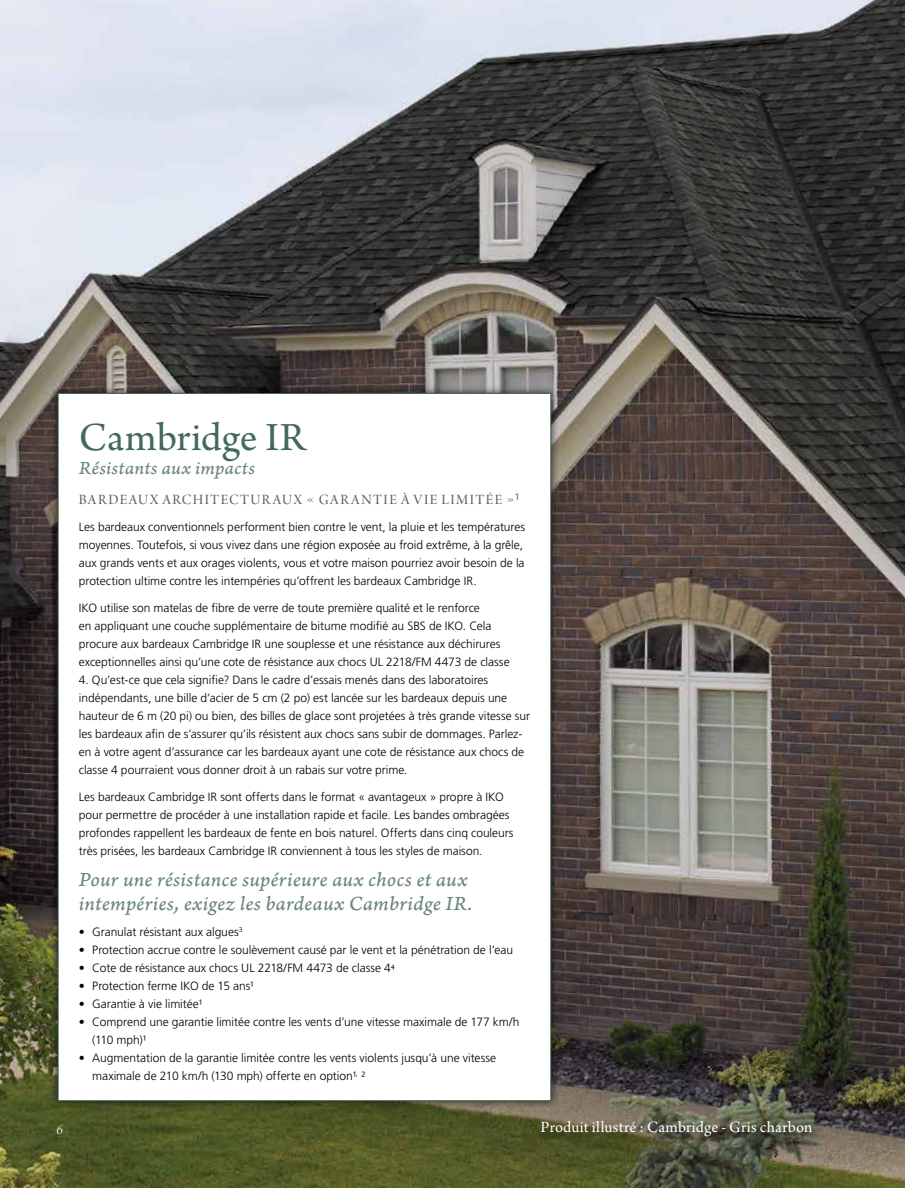
<style>
.page{position:relative;width:905px;height:1188px;background:#fff}
.page>*{position:absolute;margin:0;border:0;box-sizing:border-box;transform-origin:0 0}
.t1{font:42px "Arno Pro";color:#43695b}
.t2{font:21px/24px "Arno Pro Italic Caption";letter-spacing:.01em;color:#69877c}
.t3{font:19.5px "Arno Pro Italic Caption";letter-spacing:.01em;color:#69877c}
.t4{font:16.5px "Arno Pro";letter-spacing:.01em;color:#fff}
.t5{font:15px "Arno Pro Display";letter-spacing:.095em;color:#58595b}
.t6{font:15px "Arno Pro Light Italic Display";color:#fff}
.t7{font:300 12px/18px "Frutiger LT Std";letter-spacing:-.005em;color:#000}
.s1{font-family:"Frutiger LT Std";font-weight:300}
.s2{font-family:"Arno Pro";font-weight:400}
</style>
<div class="page">
<img style="left:0;top:0;width:904px;height:1188px">
<div style="left:50px;top:385px;width:509px;height:724px;background:#000;opacity:.75"></div>
<div style="left:58px;top:393px;width:492px;height:708px;background:#fff"></div>
<div style="left:539px;top:1118px;width:284px;height:31px;background:#000;opacity:.75"></div>
<h1 class="t1" style="left:79px;top:413px;width:228px">Cambridge IR</h1>
<h3 class="t3" style="left:79px;top:456px;width:177px">Résistants aux impacts</h3>
<p class="t5" style="left:79px;top:491px;width:442px">BARDEAUX ARCHITECTURAUX « GARANTIE À VIE LIMITÉE »<span class="s1">¹</span></p>
<p class="t7" style="left:79px;top:518px;width:448px">Les bardeaux conventionnels performent bien contre le vent, la pluie et les températures moyennes. Toutefois, si vous vivez dans une région exposée au froid extrême, à la grêle, aux grands vents et aux orages violents, vous et votre maison pourriez avoir besoin de la protection ultime contre les intempéries qu’offrent les bardeaux Cambridge IR.</p>
<p class="t7" style="left:79px;top:599px;width:432px">IKO utilise son matelas de fibre de verre de toute première qualité et le renforce<br>en appliquant une couche supplémentaire de bitume modifié au SBS de IKO. Cela procure aux bardeaux Cambridge IR une souplesse et une résistance aux déchirures exceptionnelles ainsi qu’une cote de résistance aux chocs UL 2218/FM 4473 de classe</p>
<p class="t7" style="left:79px;top:671px;width:452px">4. Qu’est-ce que cela signifie? Dans le cadre d’essais menés dans des laboratoires indépendants, une bille d’acier de 5 cm (2 po) est lancée sur les bardeaux depuis une hauteur de 6 m (20 pi) ou bien, des billes de glace sont projetées à très grande vitesse sur les bardeaux afin de s’assurer qu’ils résistent aux chocs sans subir de dommages. Parlez&shy;en à votre agent d’assurance car les bardeaux ayant une cote de résistance aux chocs de classe 4 pourraient vous donner droit à un rabais sur votre prime.</p>
<p class="t7" style="left:79px;top:788px;width:436px">Les bardeaux Cambridge IR sont offerts dans le format « avantageux » propre à IKO pour permettre de procéder à une installation rapide et facile. Les bandes ombragées profondes rappellent les bardeaux de fente en bois naturel. Offerts dans cinq couleurs très prisées, les bardeaux Cambridge IR conviennent à tous les styles de maison.</p>
<h2 class="t2" style="left:79px;top:868px;width:395px">Pour une résistance supérieure aux chocs et aux intempéries, exigez les bardeaux Cambridge IR.</h2>
<p class="t7" style="left:79px;top:923px;width:165px">• Granulat résistant aux algues<sup>3</sup></p>
<p class="t7" style="left:79px;top:941px;width:435px">• Protection accrue contre le soulèvement causé par le vent et la pénétration de l’eau</p>
<p class="t7" style="left:79px;top:959px;width:317px">• Cote de résistance aux chocs UL 2218/FM 4473 de classe 4<span class="s2">4</span></p>
<p class="t7" style="left:79px;top:977px;width:177px">• Protection ferme IKO de 15 ans¹</p>
<p class="t7" style="left:79px;top:995px;width:125px">• Garantie à vie limitée¹</p>
<p class="t7" style="left:92px;top:1013px;width:428px;text-indent:-14px">• Comprend une garantie limitée contre les vents d’une vitesse maximale de 177 km/h (110 mph)¹</p>
<p class="t7" style="left:92px;top:1049px;width:405px;text-indent:-14px">• Augmentation de la garantie limitée contre les vents violents jusqu’à une vitesse maximale de 210 km/h (130 mph) offerte en option¹<sup>,</sup> ²</p>
<p class="t6" style="left:56px;top:1121px;width:8px">6</p>
<h3 class="t4" style="left:540px;top:1118px;width:273px">Produit illustré : Cambridge - Gris charbon</h3>
</div>
